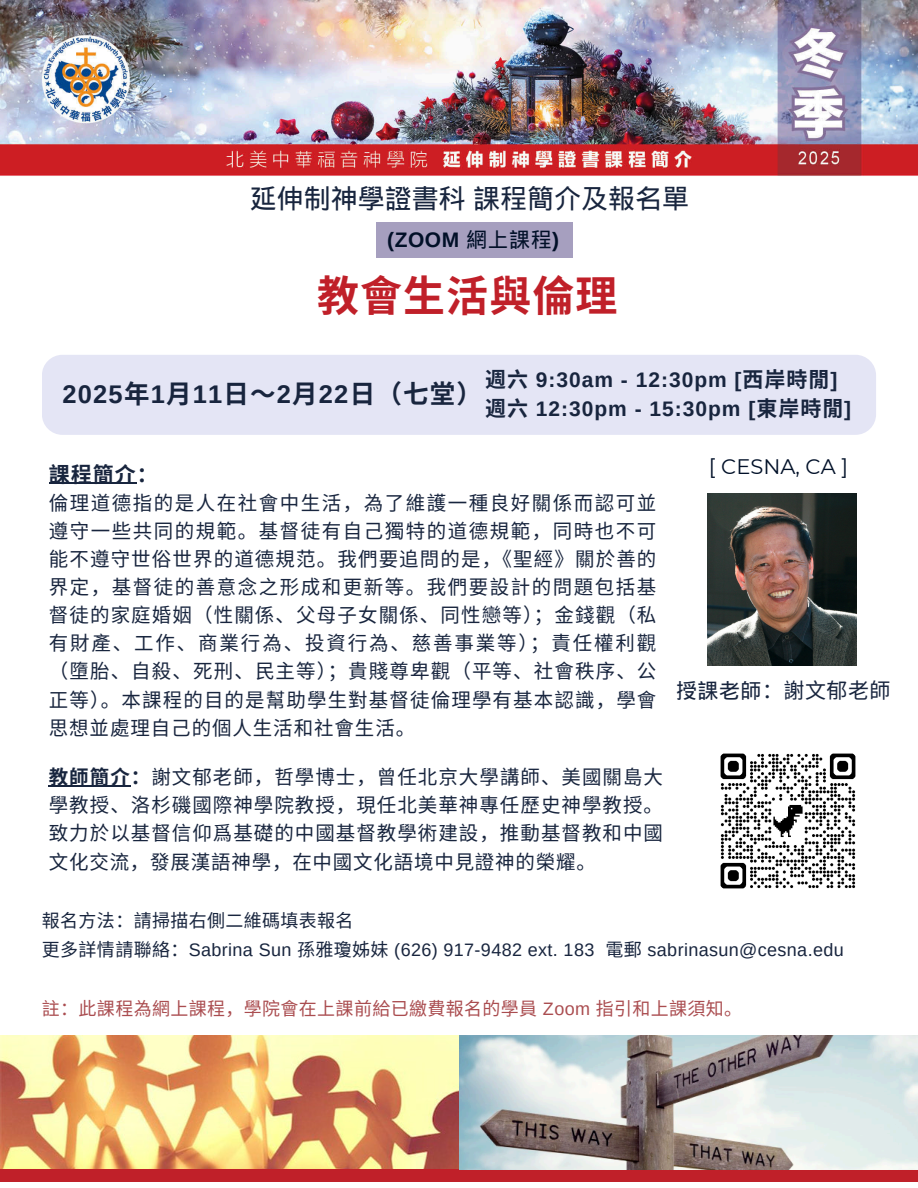
<style>
.page{position:relative;width:918px;height:1188px;background:#fff}
.page>*{position:absolute;margin:0;border:0;box-sizing:border-box;transform-origin:0 0}
.t1{font:700 42px "Noto Sans CJ Ksc";letter-spacing:.025em;color:#c02029}
.t2{font:27px "Wen Quan Yi Micro Hei";color:#18253e}
.t3{font:700 25.5px "Arimo";letter-spacing:.045em;color:#18253e}
.t4{font:700 21px/29.2px "Arimo";letter-spacing:.045em;color:#18253e}
.t5{font:700 21px "Arimo";color:#011028}
.t6{font:21px "Noto Sans CJ Ksc";color:#18253e}
.t7{font:21px "Montserrat";color:#011028}
.t8{font:700 21px "Noto Sans CJ Ksc";color:#18253e}
.t9{font:19.5px/28.2px "Noto Sans CJ Ksc";letter-spacing:.05em;color:#18253e;text-align:justify}
.t10{font:18px "Arimo";letter-spacing:.02em;color:#18253e}
.t11{font:18px "Noto Sans CJ Ksc";letter-spacing:.02em;color:#aa4d50}
.t12{font:18px "Noto Sans CJ Ksc";letter-spacing:.02em;color:#18253e}
.s1{font-family:"Wen Quan Yi Micro Hei";font-weight:400}
.s2{font-family:"Noto Sans CJ Ksc"}
.s3{font-weight:700}
.s4{font-family:"Wen Quan Yi Micro Hei"}
.s5{font-family:"Arimo"}
</style>
<div class="page">
<img style="left:0;top:0;width:918px;height:1182px">
<div style="left:42px;top:355px;width:834px;height:80px;background:#e4e5f5;border-radius:21px"></div>
<div style="left:376px;top:222px;width:197px;height:36px;background:#a69fbf"></div>
<img style="left:707px;top:493px;width:150px;height:172px">
<img style="left:706px;top:740px;width:163px;height:163px">
<div style="left:0;top:1169px;width:918px;height:12px;background:#c02029"></div>
<img style="left:0;top:1036px;width:459px;height:133px">
<img style="left:459px;top:1035px;width:459px;height:134px">
<hr style="left:49px;top:483px;width:88px;height:1px;background:#18253e">
<hr style="left:49px;top:785px;width:82px;height:1px;background:#18253e">
<h6 class="t2" style="left:250px;top:183px;width:441px">延伸制神學證書科課程簡介及報名單</h6>
<h6 class="t5" style="left:387px;top:228px;width:173px">(ZOOM <span class="s1">網上課程</span>)</h6>
<p class="t1" style="left:317px;top:262px;width:302px">教會生活與倫理</p>
<h5 class="t3" style="left:63px;top:380px;width:421px">2025<span class="s2">年</span>1<span class="s2">月</span> 11<span class="s2">日～</span>2<span class="s2">月</span> 22<span class="s2">日（七堂）</span></h5>
<h4 class="t4" style="left:485px;top:365px;width:368px"><span class="s2">週六</span> 9:30am - 12:30pm [<span class="s2">西岸時閒</span>]<span class="s2">週六</span> 12:30pm - 15:30pm [<span class="s2">東岸時閒</span>]</h4>
<h6 class="t8" style="left:49px;top:457px;width:110px">課程簡介：</h6>
<h6 class="t9" style="left:49px;top:487px;width:609px">倫理道德指的是人在社會中生活，為了維護一種良好關係而認可並遵守一些共同的規範。基督徒有自己獨特的道德規範，同時也不可能不遵守世俗世界的道德規范。我們要追問的是，《聖經》關於善的界定，基督徒的善意念之形成和更新等。我們要設計的問題包括基督徒的家庭婚姻（性關係、父母子女關係、同性戀等）；金錢觀（私有財產、工作、商業行為、投資行為、慈善事業等）；責任權利觀（墮胎、自殺、死刑、民主等）；貴賤尊卑觀（平等、社會秩序、公正等）。本課程的目的是幫助學生對基督徒倫理學有基本認識，學會思想並處理自己的個人生活和社會生活。</h6>
<p class="t9" style="left:49px;top:762px;width:616px"><span class="s3">教師簡介：</span>謝文郁老師，哲學博士，曾任北京大學講師、美國關島大學教授、洛杉磯國際神學院教授，現任北美華神專任歷史神學教授。致力於以基督信仰爲基礎的中國基督教學術建設，推動基督教和中國文化交流，發展漢語神學，在中國文化語境中見證神的榮耀。</p>
<p class="t7" style="left:709px;top:454px;width:141px">[ CESNA, CA ]</p>
<p class="t6" style="left:676px;top:674px;width:216px"><span class="s4">授課老師</span>：謝文郁老師</p>
<p class="t12" style="left:42px;top:906px;width:313px">報名方法：請掃描右側二維碼填表報名</p>
<p class="t10" style="left:42px;top:940px;width:803px"><span class="s2">更多詳情請聯絡：</span>Sabrina Sun <span class="s2">孫雅瓊姊妹</span> (626) 917-9482 ext. 183 <span class="s2">電郵</span> sabrinasun@cesna.edu</p>
<p class="t11" style="left:42px;top:994px;width:702px">註：此課程為網上課程，學院會在上課前給已繳費報名的學員 <span class="s5">Zoom</span> 指引和上課須知。</p>
</div>
